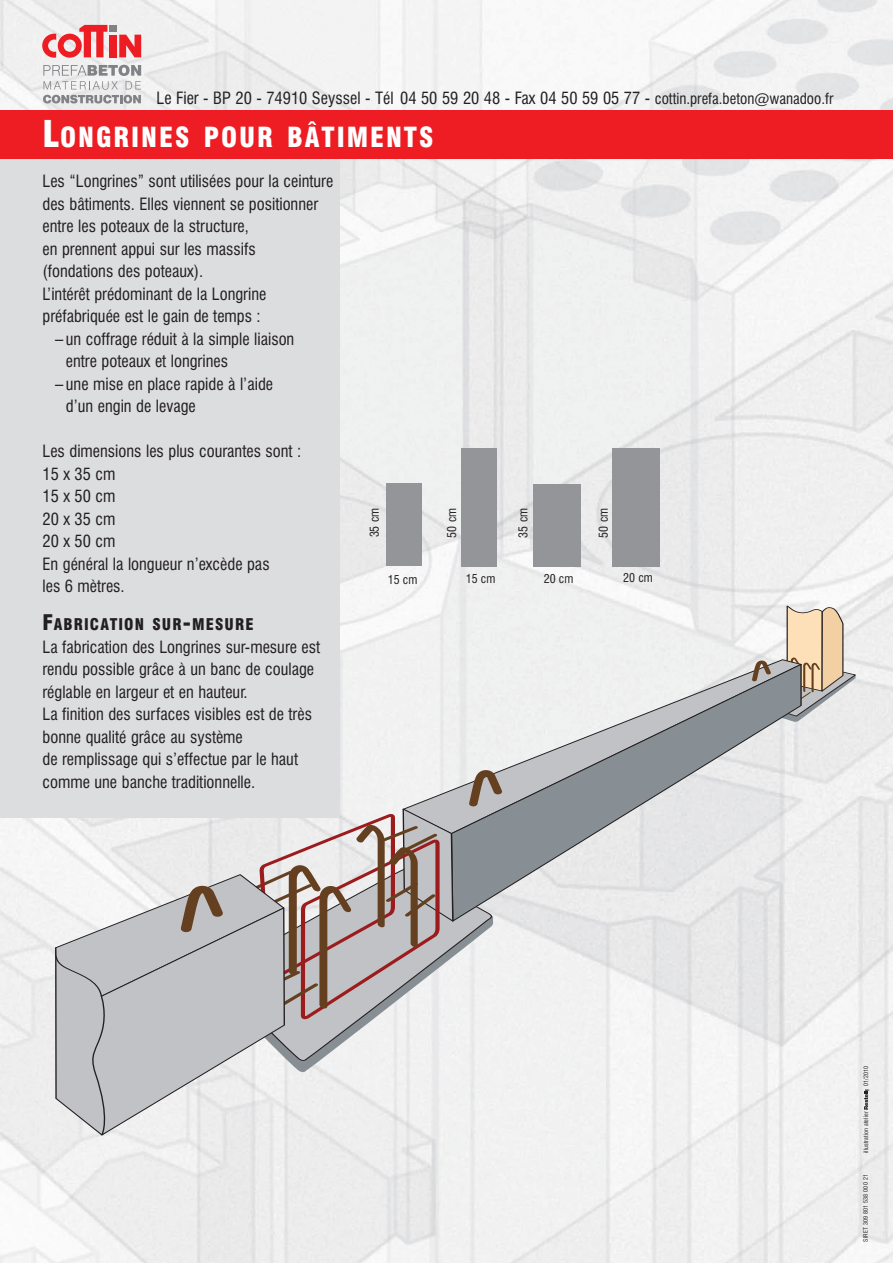
<style>
.page{position:relative;width:893px;height:1263px;background:#fff}
.page>*{position:absolute;margin:0;border:0;box-sizing:border-box;transform-origin:0 0}
.t1{font:900 condensed 27px "Swiss 721 BT";letter-spacing:.07em;color:#fff}
.t2{font:condensed 16.5px/22.5px "Swiss 721 BT";color:#231f20}
.t3{font:900 condensed 15.75px "Swiss 721 BT";letter-spacing:.07em;color:#231f20}
.t4{font:condensed 12px "Swiss 721 BT";color:#231f20}
.t5{font:condensed 6px "Swiss 721 BT";letter-spacing:.025em;color:#231f20}
.s1{font-size:15px}
.s2{font-size:36px}
.s3{font-size:21px}
</style>
<div class="page">
<img style="left:0;top:0;width:893px;height:1263px">
<div style="left:0;top:152px;width:340px;height:666px;background:#dcdddf"></div>
<div style="left:0;top:111px;width:893px;height:48px;background:#ee1d23"></div>
<svg style="left:42px;top:25px;width:65px;height:33px"></svg>
<div style="left:109px;top:25px;width:7px;height:7px;background:#808285"></div>
<div style="left:109px;top:35px;width:7px;height:22px;background:#ee1d23"></div>
<svg style="left:119px;top:35px;width:22px;height:22px"></svg>
<svg style="left:43px;top:65px;width:98px;height:38px"></svg>
<svg style="left:454px;top:924px;width:41px;height:137px"></svg>
<div style="left:401px;top:651px;width:335px;height:157px;background:#f0f1f1"></div>
<svg style="left:450px;top:663px;width:353px;height:261px"></svg>
<svg style="left:464px;top:771px;width:42px;height:39px;background:#a69c95"></svg>
<svg style="left:736px;top:606px;width:120px;height:116px"></svg>
<svg style="left:55px;top:808px;width:399px;height:327px"></svg>
<div style="left:386px;top:484px;width:36px;height:82px;background:#939598"></div>
<div style="left:461px;top:448px;width:35px;height:118px;background:#939598"></div>
<div style="left:533px;top:484px;width:47px;height:82px;background:#939598"></div>
<div style="left:613px;top:448px;width:47px;height:118px;background:#939598"></div>
<svg style="left:864px;top:1089px;width:5px;height:20px"></svg>
<p class="t2" style="left:157px;top:88px;width:678px">Le Fier - BP 20 - 74910 Seyssel - Tél 04 50 59 20 48 - Fax 04 50 59 05 77 - <span class="s1">cottin.prefa.beton@wanadoo.fr</span></p>
<h1 class="t1" style="left:43px;top:126px;width:392px"><span class="s2">L</span>ONGRINES POUR BÂTIMENTS</h1>
<p class="t2" style="left:43px;top:171px;width:292px">Les “Longrines” sont utilisées pour la ceinture des bâtiments. Elles viennent se positionner entre les poteaux de la structure,<br>en prennent appui sur les massifs<br>(fondations des poteaux).<br>L’intérêt prédominant de la Longrine préfabriquée est le gain de temps :</p>
<p class="t2" style="left:66px;top:329px;width:230px;text-indent:-11px">– un coffrage réduit à la simple liaison entre poteaux et longrines</p>
<p class="t2" style="left:66px;top:374px;width:209px;text-indent:-11px">– une mise en place rapide à l’aide d’un engin de levage</p>
<p class="t2" style="left:43px;top:441px;width:260px">Les dimensions les plus courantes sont :<br>15 x 35 cm<br>15 x 50 cm<br>20 x 35 cm<br>20 x 50 cm<br>En général la longueur n’excède pas<br>les 6 mètres.</p>
<p class="t3" style="left:43px;top:618px;width:212px"><span class="s3">F</span>ABRICATION SUR<span class="s3">-</span>MESURE</p>
<p class="t2" style="left:43px;top:637px;width:279px">La fabrication des Longrines sur-mesure est rendu possible grâce à un banc de coulage réglable en largeur et en hauteur.<br>La finition des surfaces visibles est de très bonne qualité grâce au système<br>de remplissage qui s’effectue par le haut comme une banche traditionnelle.</p>
<p class="t4" style="left:370px;top:537px;width:31px;rotate:-90deg">35 cm</p>
<p class="t4" style="left:447px;top:537px;width:31px;rotate:-90deg">50 cm</p>
<p class="t4" style="left:518px;top:537px;width:31px;rotate:-90deg">35 cm</p>
<p class="t4" style="left:599px;top:537px;width:31px;rotate:-90deg">50 cm</p>
<p class="t4" style="left:388px;top:574px;width:31px">15 cm</p>
<p class="t4" style="left:466px;top:574px;width:31px">15 cm</p>
<p class="t4" style="left:544px;top:574px;width:31px">20 cm</p>
<p class="t4" style="left:623px;top:573px;width:31px">20 cm</p>
<p class="t5" style="left:863px;top:1086px;width:22px;rotate:-90deg">01/2010</p>
<p class="t5" style="left:863px;top:1153px;width:43px;rotate:-90deg">illustration atelier</p>
<p class="t5" style="left:863px;top:1242px;width:69px;rotate:-90deg">SIRET 309 801 538 000 21</p>
</div>
